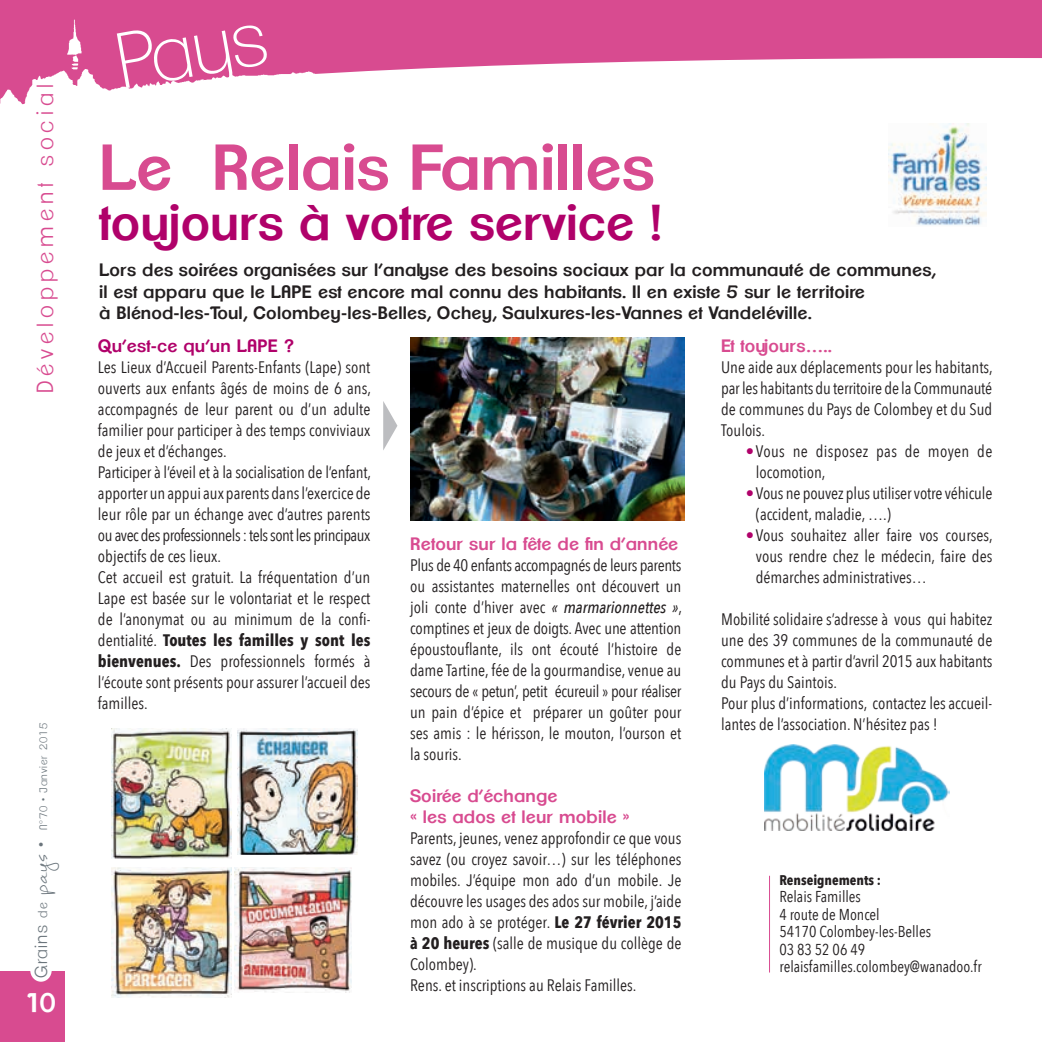
<style>
.page{position:relative;width:1042px;height:1042px;background:#fff}
.page>*{position:absolute;margin:0;border:0;box-sizing:border-box;transform-origin:0 0}
.t1{font:200 77px "Clemente P Dac";color:#fff}
.t2{font:600 63px "Clemente P Dak";color:#d84b90}
.t3{font:600 49px "Clemente P Dak";color:#b0016a}
.t4{font:42.18px "Mathilde";color:#6b757c}
.t5{font:600 26.25px "Clemente P Dak";color:#fff}
.t6{font:300 22.75px "Clemente P Dae";letter-spacing:.22em;color:#d84b90}
.t7{font:600 17.5px/21px "Clemente P Dak";letter-spacing:.01em;color:#231f20}
.t8{font:600 17.5px/21px "Clemente P Dak";letter-spacing:.01em;color:#d84b90}
.t9{font:600 17.5px "Clemente P Dak";letter-spacing:.01em;color:#b0016a}
.t10{font:300 16.97px "Clemente P Dae";letter-spacing:.08em;color:#6b757c}
.t11{font:16.62px/21px "Avenir Next Condensed";color:#231f20}
.t12{font:16.62px/21px "Avenir Next Condensed";letter-spacing:.02em;color:#231f20}
.t13{font:15.75px/17.5px "Avenir Next Condensed";color:#231f20}
.t14{font:700 14px "Avenir Next Condensed";color:#231f20}
.t15{font:300 10.5px "Clemente P Dae";letter-spacing:.08em;color:#6b757c}
.s1{font-size:16.97px}
.s2{font-size:12.6px}
.s3{font-weight:700}
.s4{font-weight:500;font-style:italic}
.s5{color:#b0016a}
</style>
<div class="page">
<div style="left:0;top:971px;width:64px;height:71px;background:#d84b90"></div>
<div style="left:30px;top:959px;width:22px;height:22px;background:#fff;border-radius:50%"></div>
<svg style="left:0;top:0;width:1042px;height:157px"></svg>
<img style="left:0;top:19px;width:328px;height:133px">
<img style="left:410px;top:338px;width:275px;height:183px">
<img style="left:112px;top:728px;width:120px;height:130px">
<img style="left:237px;top:728px;width:120px;height:127px">
<img style="left:112px;top:867px;width:120px;height:131px">
<img style="left:235px;top:867px;width:117px;height:126px">
<img style="left:764px;top:745px;width:185px;height:85px">
<svg style="left:383px;top:401px;width:14px;height:49px"></svg>
<hr style="left:769px;top:876px;width:1px;height:96px;background:#d84b90">
<img style="left:889px;top:124px;width:98px;height:102px">
<h3 class="t6" style="left:32px;top:393px;width:310px;rotate:-90deg">Développement social</h3>
<p class="t15" style="left:37px;top:846px;width:126px;rotate:-90deg"><span class="s1">•</span> N°70 • Janvier 2015</p>
<h3 class="t4" style="left:8px;top:895px;width:43px;rotate:-90deg">pays</h3>
<p class="t10" style="left:31px;top:978px;width:77px;rotate:-90deg">Grains <span class="s2">de</span></p>
<h3 class="t5" style="left:25px;top:987px;width:33px">10</h3>
<h1 class="t1" style="left:110px;top:18px;width:152px;rotate:-10deg">Pays</h1>
<h2 class="t2" style="left:99px;top:130px;width:557px">Le Relais Familles</h2>
<h3 class="t3" style="left:99px;top:193px;width:564px">toujours à votre service !</h3>
<p class="t7" style="left:99px;top:260px;width:838px">Lors des soirées organisées sur l’analyse des besoins sociaux par la communauté de communes, il est apparu que le LAPE est encore mal connu des habitants. Il en existe 5 sur le territoire<br>à Blénod-les-Toul, Colombey-les-Belles, Ochey, Saulxures-les-Vannes et Vandeléville.</p>
<p class="t9" style="left:98px;top:335px;width:197px">Qu’est-ce qu’un LAPE ?</p>
<p class="t11" style="left:98px;top:356px;width:274px">Les Lieux d’Accueil Parents-Enfants (Lape) sont ouverts aux enfants âgés de moins de 6 ans, accompagnés de leur parent ou d’un adulte familier pour participer à des temps conviviaux de jeux et d’échanges.<br>Participer à l’éveil et à la socialisation de l’enfant, apporter un appui aux parents dans l’exercice de leur rôle par un échange avec d’autres parents ou avec des professionnels : tels sont les principaux objectifs de ces lieux.<br>Cet accueil est gratuit. La fréquentation d’un Lape est basée sur le volontariat et le respect de l’anonymat ou au minimum de la confi&shy;dentialité. <span class="s3">Toutes les familles y sont les bienvenues.</span> Des professionnels formés à l’écoute sont présents pour assurer l’accueil des familles.</p>
<p class="t8" style="left:410px;top:533px;width:269px">Retour sur la fête de fin d’année</p>
<p class="t11" style="left:410px;top:554px;width:273px;text-align:justify">Plus de 40 enfants accompagnés de leurs parents ou assistantes maternelles ont découvert un joli conte d’hiver avec <span class="s4">« marmarionnettes »</span>, comptines et jeux de doigts. Avec une attention époustouflante, ils ont écouté l’histoire de dame Tartine, fée de la gourmandise, venue au secours de « petun’, petit écureuil » pour réaliser un pain d’épice et préparer un goûter pour ses amis : le hérisson, le mouton, l’ourson et la souris.</p>
<p class="t8" style="left:410px;top:785px;width:221px">Soirée d’échange<br>« les ados et leur mobile »</p>
<p class="t11" style="left:410px;top:827px;width:273px">Parents, jeunes, venez approfondir ce que vous savez (ou croyez savoir…) sur les téléphones mobiles. J’équipe mon ado d’un mobile. Je découvre les usages des ados sur mobile, j’aide mon ado à se protéger. <span class="s3">Le 27 février 2015 à 20 heures</span> (salle de musique du collège de Colombey).<br>Rens. et inscriptions au Relais Familles.</p>
<p class="t8" style="left:721px;top:335px;width:112px">Et toujours…..</p>
<p class="t11" style="left:721px;top:356px;width:273px;text-align:justify">Une aide aux déplacements pour les habitants, par les habitants du territoire de la Communauté de communes du Pays de Colombey et du Sud Toulois.</p>
<p class="t12" style="left:756px;top:440px;width:238px;text-indent:-10px"><span class="s5">•</span>Vous ne disposez pas de moyen de locomotion,</p>
<p class="t11" style="left:756px;top:482px;width:238px;text-indent:-10px"><span class="s5">•</span>Vous ne pouvez plus utiliser votre véhicule (accident, maladie, ….)</p>
<p class="t11" style="left:756px;top:524px;width:238px;text-align:justify;text-indent:-10px"><span class="s5">•</span>Vous souhaitez aller faire vos courses, vous rendre chez le médecin, faire des démarches administratives…</p>
<p class="t11" style="left:721px;top:608px;width:273px">Mobilité solidaire s’adresse à vous qui habitez une des 39 communes de la communauté de communes et à partir d’avril 2015 aux habitants du Pays du Saintois.<br>Pour plus d’informations, contactez les accueil&shy;lantes de l’association. N’hésitez pas !</p>
<p class="t14" style="left:779px;top:871px;width:103px">Renseignements :</p>
<p class="t13" style="left:779px;top:887px;width:204px">Relais Familles<br>4 route de Moncel<br>54170 Colombey-les-Belles<br>03 83 52 06 49 relaisfamilles.colombey@wanadoo.fr</p>
</div>
